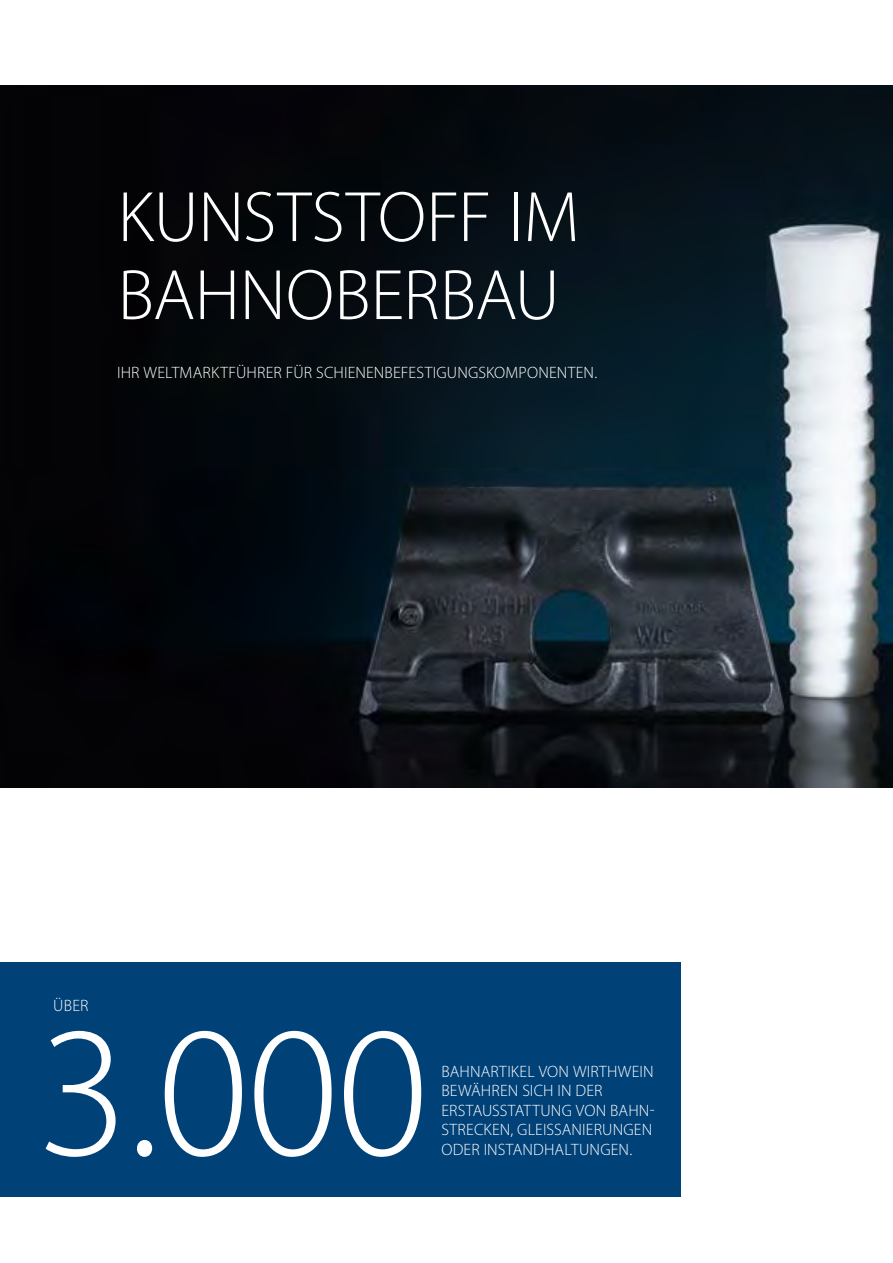
<style>
.page{position:relative;width:893px;height:1263px;background:#fff}
.page>*{position:absolute;margin:0;border:0;box-sizing:border-box;transform-origin:0 0}
.t1{font:300 187.5px "Myriad Pro";color:#fff}
.t2{font:300 72px/78px "Myriad Pro";letter-spacing:-.005em;color:#fff}
.t3{font:300 16.5px/19.5px "Myriad Pro";letter-spacing:.01em;color:#fff}
</style>
<div class="page">
<img style="left:0;top:85px;width:893px;height:703px">
<div style="left:0;top:963px;width:680px;height:234px;background:#004177"></div>
<h2 class="t2" style="left:118px;top:177px;width:463px">KUNSTSTOFF IM<br>BAHNOBERBAU</h2>
<p class="t3" style="left:117px;top:362px;width:482px">IHR WELTMARKTFÜHRER FÜR SCHIENENBEFESTIGUNGSKOMPONENTEN.</p>
<p class="t3" style="left:53px;top:996px;width:37px">ÜBER</p>
<h1 class="t1" style="left:37px;top:979px;width:393px">3.000</h1>
<p class="t3" style="left:441px;top:1061px;width:215px">BAHNARTIKEL VON WIRTHWEIN<br>BEWÄHREN SICH IN DER<br>ERSTAUSSTATTUNG VON BAHN-<br>STRECKEN, GLEISSANIERUNGEN<br>ODER INSTANDHALTUNGEN.</p>
</div>
